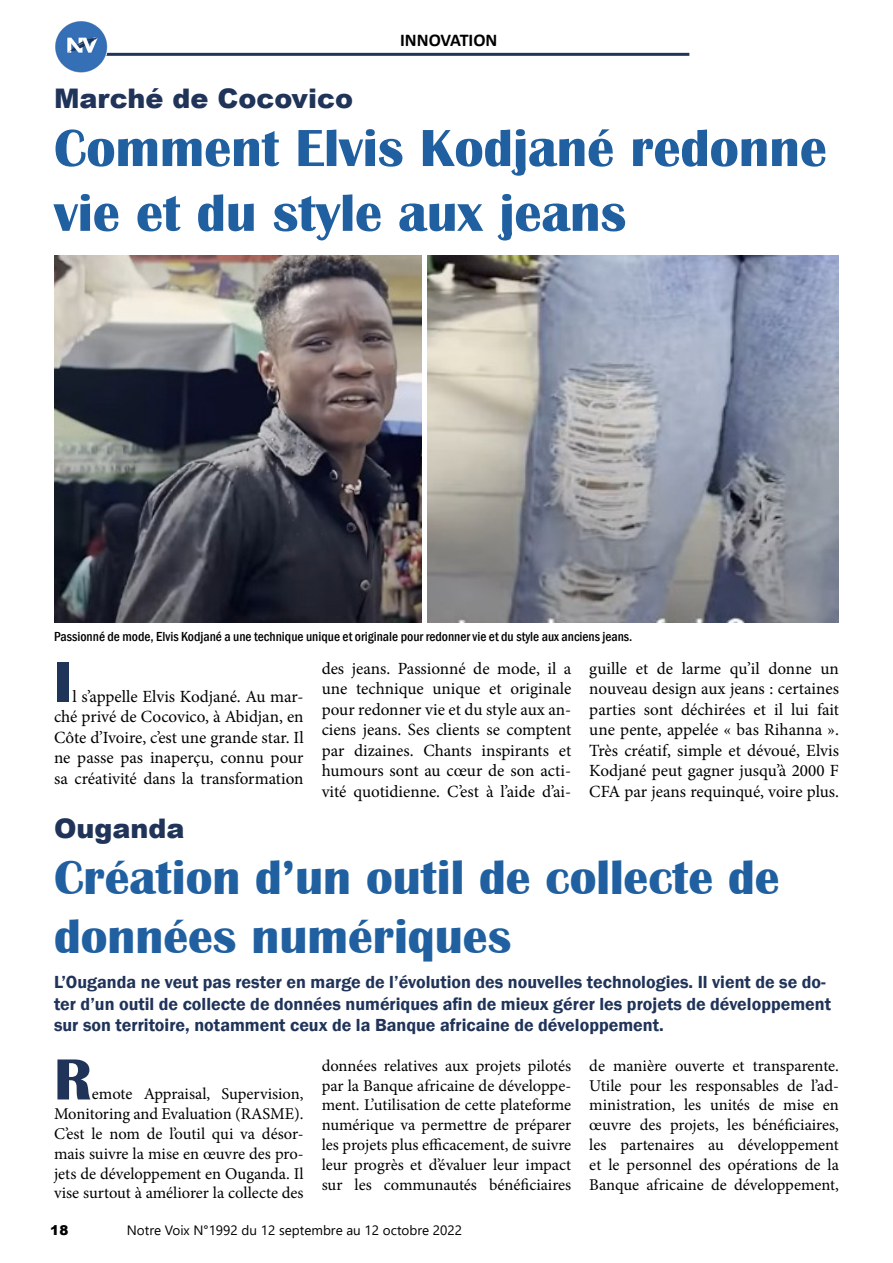
<style>
.page{position:relative;width:893px;height:1263px;background:#fff}
.page>*{position:absolute;margin:0;border:0;box-sizing:border-box;transform-origin:0 0}
.t1{font:700 60px "Britannic";color:#203359}
.t2{font:700 54px/64.8px "Britannic";color:#2060a0}
.t3{font:700 49.5px/59.4px "Britannic";color:#2060a0}
.t4{font:900 27px "Arial";color:#203359}
.t5{font:600 18px/21.6px "Franklin Gothic";color:#203359}
.t6{font:700 18px "Calibri";color:#000}
.t7{font:17.1px/20.5px "Minion Pro";color:#000;text-align:justify}
.t8{font:16.5px/19.8px "Minion Pro";color:#000;text-align:justify}
.t9{font:500 condensed 13.5px "Franklin Gothic";color:#000}
.t10{font:13.5px "Segoe UI";color:#000}
.t11{font:900 13.5px "Arial";color:#000}
</style>
<div class="page">
<hr style="left:102px;top:53px;width:587px;height:3px;background:#203359">
<img style="left:54px;top:20px;width:54px;height:54px;border-radius:27px">
<img style="left:54px;top:255px;width:368px;height:367px">
<img style="left:428px;top:255px;width:411px;height:367px">
<p class="t6" style="left:400px;top:27px;width:99px">INNOVATION</p>
<p class="t4" style="left:54px;top:78px;width:301px">Marché de Cocovico</p>
<p class="t2" style="left:54px;top:116px;width:774px">Comment Elvis Kodjané redonne vie et du style aux jeans</p>
<p class="t9" style="left:54px;top:627px;width:580px">Passionné de mode, Elvis Kodjané a une technique unique et originale pour redonner vie et du style aux anciens jeans.</p>
<p class="t1" style="left:54px;top:648px;width:20px">I</p>
<p class="t7" style="left:54px;top:686px;width:251px;text-indent:19px">l s’appelle Elvis Kodjané. Au mar&shy;ché privé de Cocovico, à Abidjan, en Côte d’Ivoire, c’est une grande star. Il ne passe pas inaperçu, connu pour sa créativité dans la transformation</p>
<p class="t7" style="left:322px;top:658px;width:251px">des jeans. Passionné de mode, il a une technique unique et originale pour redonner vie et du style aux an&shy;ciens jeans. Ses clients se comptent par dizaines. Chants inspirants et humours sont au cœur de son acti&shy;vité quotidienne. C’est à l’aide d’ai-</p>
<p class="t7" style="left:589px;top:658px;width:251px">guille et de larme qu’il donne un nouveau design aux jeans : certaines parties sont déchirées et il lui fait une pente, appelée « bas Rihanna ».<br>Très créatif, simple et dévoué, Elvis Kodjané peut gagner jusqu’à 2000 F CFA par jeans requinqué, voire plus.</p>
<p class="t4" style="left:54px;top:809px;width:132px">Ouganda</p>
<p class="t3" style="left:54px;top:848px;width:727px">Création d’un outil de collecte de données numériques</p>
<p class="t5" style="left:54px;top:971px;width:779px">L’Ouganda ne veut pas rester en marge de l’évolution des nouvelles technologies. Il vient de se do&shy;ter d’un outil de collecte de données numériques afin de mieux gérer les projets de développement sur son territoire, notamment ceux de la Banque africaine de développement.</p>
<p class="t1" style="left:54px;top:1046px;width:39px">R</p>
<p class="t8" style="left:322px;top:1056px;width:251px">données relatives aux projets pilotés par la Banque africaine de développe&shy;ment. L’utilisation de cette plateforme numérique va permettre de préparer les projets plus efficacement, de suivre leur progrès et d’évaluer leur impact sur les communautés bénéficiaires</p>
<p class="t8" style="left:589px;top:1056px;width:251px">de manière ouverte et transparente.</p>
<p class="t8" style="left:589px;top:1075px;width:251px">Utile pour les responsables de l’ad&shy;ministration, les unités de mise en œuvre des projets, les bénéficiaires, les partenaires au développement et le personnel des opérations de la Banque africaine de développement,</p>
<p class="t8" style="left:54px;top:1084px;width:251px;text-indent:38px">emote Appraisal, Supervision, Monitoring and Evaluation (RASME).<br>C’est le nom de l’outil qui va désor&shy;mais suivre la mise en œuvre des pro&shy;jets de développement en Ouganda. Il vise surtout à améliorer la collecte des</p>
<p class="t11" style="left:50px;top:1220px;width:20px">18</p>
<p class="t10" style="left:127px;top:1217px;width:337px">Notre Voix N°1992 du 12 septembre au 12 octobre 2022</p>
</div>
